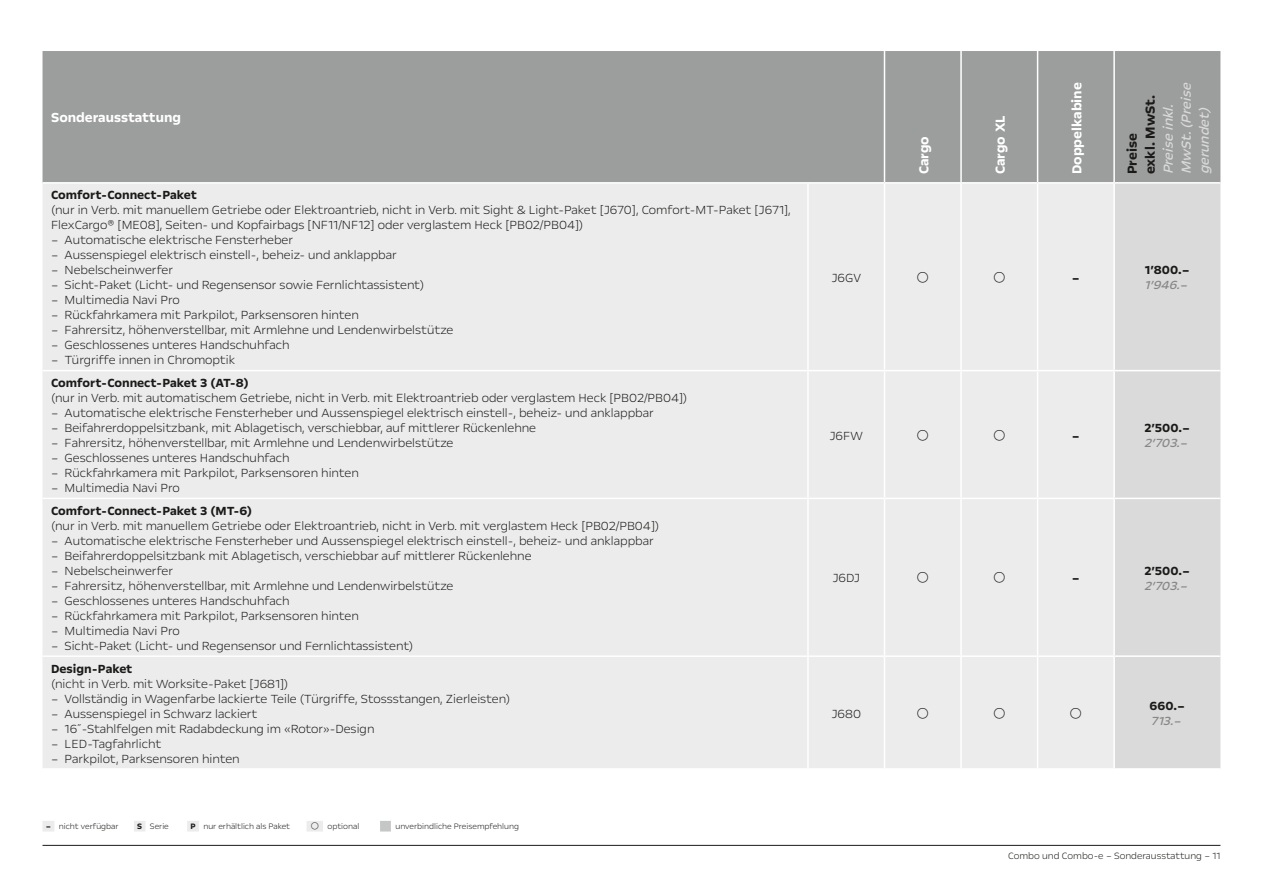
<style>
.page{position:relative;width:1263px;height:893px;background:#fff}
.page>*{position:absolute;margin:0;border:0;box-sizing:border-box;transform-origin:0 0}
.t1{font:700 15px "Opel Next";color:#fff}
.t2{font:italic 15px/18px "Opel Next";color:#dadada}
.t3{font:700 15px/18px "Opel Next";color:#1a1a18}
.t4{font:300 13.5px/15px "Opel Next";color:#1a1a18}
.t5{font:700 13.5px "Opel Next";color:#1a1a18}
.t6{font:italic 13.5px "Opel Next";color:#878786}
.t7{font:300 10.5px "Opel Next";color:#1a1a18}
.t8{font:300 9px "Opel Next";color:#1a1a18}
.s1{font-weight:700}
</style>
<div class="page">
<hr style="left:43px;top:845px;width:1177px;height:1px;background:#1a1a18">
<div style="left:43px;top:51px;width:1177px;height:131px;background:#9c9d9d"></div>
<div style="left:43px;top:184px;width:1070px;height:584px;background:#ececed"></div>
<div style="left:1115px;top:184px;width:105px;height:584px;background:#dadada"></div>
<hr style="left:1113px;top:51px;width:2px;height:131px;background:#fff">
<hr style="left:884px;top:51px;width:1px;height:131px;background:#fff">
<hr style="left:884px;top:184px;width:1px;height:186px;background:#fff">
<hr style="left:884px;top:371px;width:1px;height:127px;background:#fff">
<hr style="left:884px;top:499px;width:1px;height:156px;background:#fff">
<hr style="left:884px;top:657px;width:1px;height:111px;background:#fff">
<hr style="left:1037px;top:370px;width:77px;height:1px;background:#fff">
<hr style="left:1114px;top:370px;width:106px;height:1px;background:#fff">
<hr style="left:1037px;top:498px;width:77px;height:1px;background:#fff">
<hr style="left:1114px;top:498px;width:106px;height:1px;background:#fff">
<hr style="left:961px;top:655px;width:76px;height:2px;background:#fff">
<hr style="left:1037px;top:655px;width:77px;height:2px;background:#fff">
<hr style="left:1114px;top:655px;width:106px;height:2px;background:#fff">
<hr style="left:807px;top:184px;width:2px;height:186px;background:#fff">
<hr style="left:808px;top:370px;width:76px;height:1px;background:#fff">
<hr style="left:807px;top:371px;width:2px;height:127px;background:#fff">
<hr style="left:808px;top:498px;width:76px;height:1px;background:#fff">
<hr style="left:807px;top:499px;width:2px;height:156px;background:#fff">
<hr style="left:808px;top:655px;width:76px;height:2px;background:#fff">
<hr style="left:807px;top:657px;width:2px;height:111px;background:#fff">
<hr style="left:960px;top:51px;width:2px;height:131px;background:#fff">
<hr style="left:1037px;top:51px;width:1px;height:131px;background:#fff">
<hr style="left:43px;top:655px;width:765px;height:2px;background:#fff">
<hr style="left:43px;top:370px;width:765px;height:1px;background:#fff">
<hr style="left:43px;top:498px;width:765px;height:1px;background:#fff">
<hr style="left:884px;top:370px;width:77px;height:1px;background:#fff">
<hr style="left:961px;top:370px;width:76px;height:1px;background:#fff">
<hr style="left:884px;top:498px;width:77px;height:1px;background:#fff">
<hr style="left:961px;top:498px;width:76px;height:1px;background:#fff">
<hr style="left:884px;top:655px;width:77px;height:2px;background:#fff">
<hr style="left:960px;top:184px;width:2px;height:186px;background:#fff">
<hr style="left:1037px;top:184px;width:1px;height:186px;background:#fff">
<hr style="left:960px;top:371px;width:2px;height:127px;background:#fff">
<hr style="left:1037px;top:371px;width:1px;height:127px;background:#fff">
<hr style="left:960px;top:499px;width:2px;height:156px;background:#fff">
<hr style="left:1037px;top:499px;width:1px;height:156px;background:#fff">
<hr style="left:960px;top:657px;width:2px;height:111px;background:#fff">
<hr style="left:1037px;top:657px;width:1px;height:111px;background:#fff">
<div style="left:43px;top:821px;width:11px;height:10px;background:#ececed"></div>
<div style="left:134px;top:821px;width:11px;height:10px;background:#ececed"></div>
<div style="left:187px;top:821px;width:12px;height:10px;background:#ececed"></div>
<div style="left:307px;top:821px;width:16px;height:10px;background:#ececed"></div>
<div style="left:380px;top:821px;width:11px;height:10px;background:#c5c6c6"></div>
<svg style="left:917px;top:272px;width:11px;height:11px"></svg>
<svg style="left:994px;top:272px;width:11px;height:11px"></svg>
<svg style="left:917px;top:430px;width:11px;height:10px"></svg>
<svg style="left:994px;top:430px;width:11px;height:10px"></svg>
<svg style="left:917px;top:572px;width:11px;height:11px"></svg>
<svg style="left:994px;top:572px;width:11px;height:11px"></svg>
<svg style="left:917px;top:708px;width:11px;height:10px"></svg>
<svg style="left:994px;top:708px;width:11px;height:10px"></svg>
<svg style="left:1070px;top:708px;width:11px;height:10px"></svg>
<p class="t1" style="left:51px;top:109px;width:132px">Sonderausstattung</p>
<p class="t5" style="left:51px;top:187px;width:147px">Comfort-Connect-Paket</p>
<p class="t4" style="left:51px;top:202px;width:741px">(nur in Verb. mit manuellem Getriebe oder Elektroantrieb, nicht in Verb. mit Sight &amp; Light-Paket [J670], Comfort-MT-Paket [J671],<br>FlexCargo® [ME08], Seiten- und Kopfairbags [NF11/NF12] oder verglastem Heck [PB02/PB04])</p>
<p class="t4" style="left:51px;top:232px;width:243px">– Automatische elektrische Fensterheber</p>
<p class="t4" style="left:51px;top:247px;width:347px">– Aussenspiegel elektrisch einstell-, beheiz- und anklappbar</p>
<p class="t4" style="left:51px;top:262px;width:124px">– Nebelscheinwerfer</p>
<p class="t4" style="left:51px;top:277px;width:375px">– Sicht-Paket (Licht- und Regensensor sowie Fernlichtassistent)</p>
<p class="t4" style="left:51px;top:292px;width:130px">– Multimedia Navi Pro</p>
<p class="t4" style="left:51px;top:307px;width:309px">– Rückfahrkamera mit Parkpilot, Parksensoren hinten</p>
<p class="t4" style="left:51px;top:322px;width:404px">– Fahrersitz, höhenverstellbar, mit Armlehne und Lendenwirbelstütze</p>
<p class="t4" style="left:51px;top:337px;width:240px">– Geschlossenes unteres Handschuhfach</p>
<p class="t4" style="left:51px;top:352px;width:186px">– Türgriffe innen in Chromoptik</p>
<p class="t5" style="left:51px;top:375px;width:199px">Comfort-Connect-Paket 3 (AT-8)</p>
<p class="t4" style="left:51px;top:390px;width:638px">(nur in Verb. mit automatischem Getriebe, nicht in Verb. mit Elektroantrieb oder verglastem Heck [PB02/PB04])</p>
<p class="t4" style="left:51px;top:405px;width:604px">– Automatische elektrische Fensterheber und Aussenspiegel elektrisch einstell-, beheiz- und anklappbar</p>
<p class="t4" style="left:51px;top:420px;width:487px">– Beifahrerdoppelsitzbank, mit Ablagetisch, verschiebbar, auf mittlerer Rückenlehne</p>
<p class="t4" style="left:51px;top:435px;width:404px">– Fahrersitz, höhenverstellbar, mit Armlehne und Lendenwirbelstütze</p>
<p class="t4" style="left:51px;top:450px;width:240px">– Geschlossenes unteres Handschuhfach</p>
<p class="t4" style="left:51px;top:465px;width:309px">– Rückfahrkamera mit Parkpilot, Parksensoren hinten</p>
<p class="t4" style="left:51px;top:480px;width:130px">– Multimedia Navi Pro</p>
<p class="t5" style="left:51px;top:502px;width:203px">Comfort-Connect-Paket 3 (MT-6)</p>
<p class="t4" style="left:51px;top:518px;width:610px">(nur in Verb. mit manuellem Getriebe oder Elektroantrieb, nicht in Verb. mit verglastem Heck [PB02/PB04])</p>
<p class="t4" style="left:51px;top:533px;width:604px">– Automatische elektrische Fensterheber und Aussenspiegel elektrisch einstell-, beheiz- und anklappbar</p>
<p class="t4" style="left:51px;top:548px;width:482px">– Beifahrerdoppelsitzbank mit Ablagetisch, verschiebbar auf mittlerer Rückenlehne</p>
<p class="t4" style="left:51px;top:563px;width:124px">– Nebelscheinwerfer</p>
<p class="t4" style="left:51px;top:578px;width:404px">– Fahrersitz, höhenverstellbar, mit Armlehne und Lendenwirbelstütze</p>
<p class="t4" style="left:51px;top:593px;width:240px">– Geschlossenes unteres Handschuhfach</p>
<p class="t4" style="left:51px;top:608px;width:309px">– Rückfahrkamera mit Parkpilot, Parksensoren hinten</p>
<p class="t4" style="left:51px;top:623px;width:130px">– Multimedia Navi Pro</p>
<p class="t4" style="left:51px;top:638px;width:364px">– Sicht-Paket (Licht- und Regensensor und Fernlichtassistent)</p>
<p class="t5" style="left:51px;top:660px;width:83px">Design-Paket</p>
<p class="t4" style="left:51px;top:675px;width:239px">(nicht in Verb. mit Worksite-Paket [J681])</p>
<p class="t4" style="left:51px;top:690px;width:461px">– Vollständig in Wagenfarbe lackierte Teile (Türgriffe, Stossstangen, Zierleisten)</p>
<p class="t4" style="left:51px;top:705px;width:208px">– Aussenspiegel in Schwarz lackiert</p>
<p class="t4" style="left:51px;top:720px;width:325px">– 16˝-Stahlfelgen mit Radabdeckung im «Rotor»-Design</p>
<p class="t4" style="left:51px;top:735px;width:112px">– LED-Tagfahrlicht</p>
<p class="t4" style="left:51px;top:750px;width:190px">– Parkpilot, Parksensoren hinten</p>
<p class="t8" style="left:46px;top:821px;width:74px"><span class="s1">–</span> nicht verfügbar</p>
<p class="t8" style="left:137px;top:821px;width:33px"><span class="s1">S</span> Serie</p>
<p class="t8" style="left:190px;top:821px;width:101px"><span class="s1">P</span> nur erhältlich als Paket</p>
<p class="t8" style="left:311px;top:821px;width:50px">○ optional</p>
<p class="t8" style="left:395px;top:821px;width:125px">unverbindliche Preisempfehlung</p>
<p class="t1" style="left:914px;top:174px;width:40px;rotate:-90deg">Cargo</p>
<p class="t1" style="left:991px;top:174px;width:60px;rotate:-90deg">Cargo XL</p>
<p class="t1" style="left:1067px;top:174px;width:93px;rotate:-90deg">Doppelkabine</p>
<p class="t4" style="left:831px;top:270px;width:31px">J6GV</p>
<p class="t5" style="left:1072px;top:269px;width:9px">–</p>
<p class="t2" style="left:1159px;top:174px;width:97px;rotate:-90deg">Preiseinkl.<br>MwSt.(Preise gerundet)</p>
<p class="t3" style="left:1123px;top:174px;width:81px;rotate:-90deg">Preise<br>exkl. MwSt.</p>
<p class="t5" style="left:1145px;top:262px;width:46px">1’800.–</p>
<p class="t6" style="left:1144px;top:277px;width:49px">1’946.–</p>
<p class="t4" style="left:829px;top:427px;width:35px">J6FW</p>
<p class="t5" style="left:1072px;top:427px;width:9px">–</p>
<p class="t4" style="left:832px;top:570px;width:29px">J6DJ</p>
<p class="t5" style="left:1072px;top:570px;width:9px">–</p>
<p class="t4" style="left:831px;top:705px;width:31px">J680</p>
<p class="t5" style="left:1144px;top:419px;width:47px">2’500.–</p>
<p class="t6" style="left:1144px;top:434px;width:48px">2’703.–</p>
<p class="t5" style="left:1144px;top:562px;width:47px">2’500.–</p>
<p class="t6" style="left:1144px;top:577px;width:48px">2’703.–</p>
<p class="t5" style="left:1149px;top:698px;width:37px">660.–</p>
<p class="t6" style="left:1151px;top:712px;width:36px">713.–</p>
<p class="t7" style="left:1008px;top:849px;width:214px">Combo und Combo-e – Sonderausstattung – 11</p>
</div>
